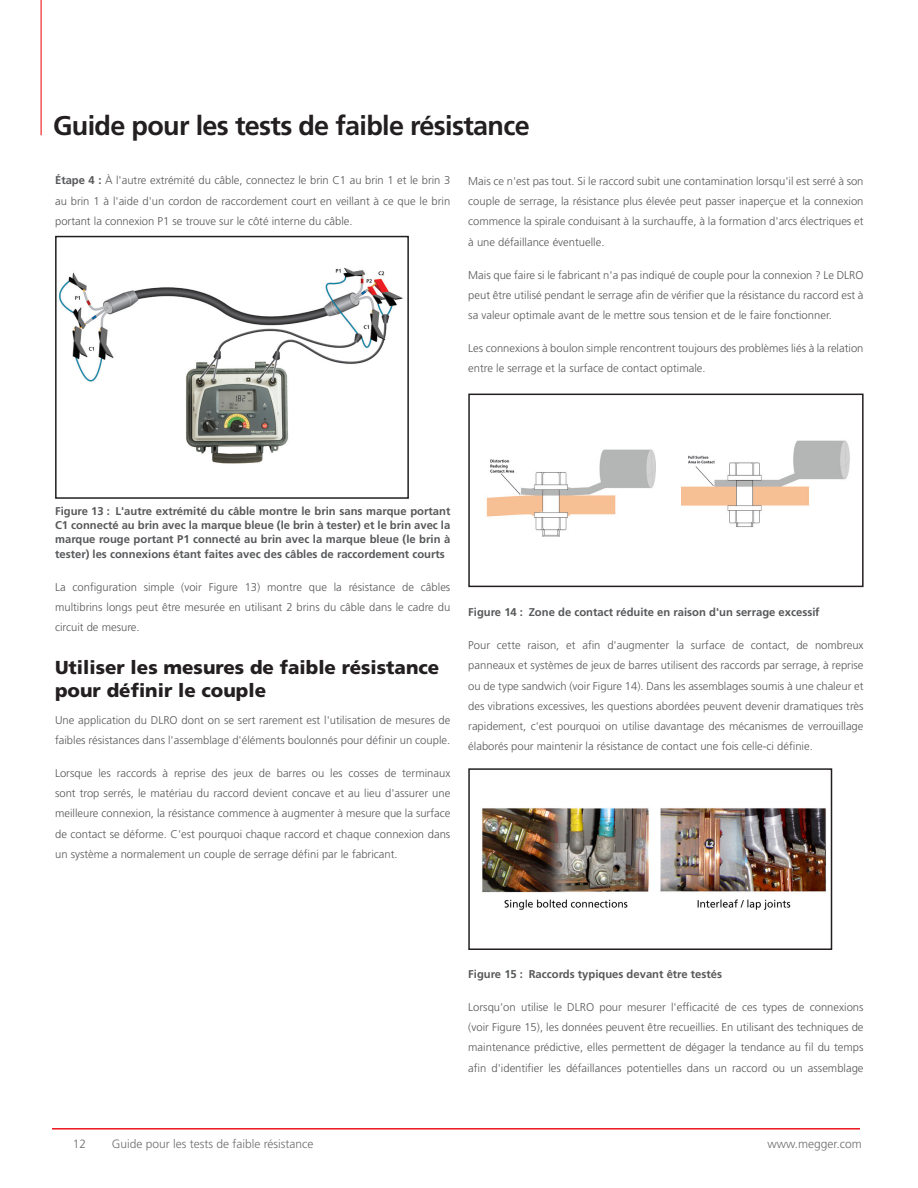
<style>
.page{position:relative;width:918px;height:1188px;background:#fff}
.page>*{position:absolute;margin:0;border:0;box-sizing:border-box;transform-origin:0 0}
.t1{font:700 27px "Frutiger LT Pro";letter-spacing:-.025em;color:#231f20}
.Subhead-BLACK{font:900 18.75px/22.5px "Frutiger LT Pro";color:#231f20}
.t2{font:300 12px "Frutiger LT Pro";color:#6c6d70}
.Body{font:300 11.25px/20.2px "Frutiger LT Pro";color:#57585a;text-align:justify}
.t3{font:700 11.25px/14.2px "Frutiger LT Pro";color:#57585a;text-align:justify}
.s1{font-weight:700}
</style>
<div class="page">
<img style="left:59px;top:267px;width:344px;height:197px">
<div style="left:55px;top:236px;width:354px;height:263px;border:2px solid #231f20"></div>
<div style="left:468px;top:394px;width:396px;height:193px;border:2px solid #231f20"></div>
<img style="left:482px;top:808px;width:344px;height:102px">
<div style="left:468px;top:768px;width:364px;height:182px;border:2px solid #231f20"></div>
<img style="left:486px;top:449px;width:169px;height:87px">
<img style="left:681px;top:440px;width:169px;height:87px">
<hr style="left:52px;top:1129px;width:808px;height:1px;background:#ee1d23">
<hr style="left:41px;top:0;width:1px;height:135px;background:#ee1d23">
<h1 class="t1" style="left:53px;top:110px;width:478px">Guide pour les tests de faible résistance</h1>
<p class="Body" style="left:55px;top:171px;width:397px"><span class="s1">Étape 4 :</span> À l'autre extrémité du câble, connectez le brin C1 au brin 1 et le brin 3 au brin 1 à l'aide d'un cordon de raccordement court en veillant à ce que le brin portant la connexion P1 se trouve sur le côté interne du câble.</p>
<p class="Body" style="left:468px;top:171px;width:397px">Mais ce n'est pas tout. Si le raccord subit une contamination lorsqu'il est serré à son couple de serrage, la résistance plus élevée peut passer inaperçue et la connexion commence la spirale conduisant à la surchauffe, à la formation d'arcs électriques et à une défaillance éventuelle.</p>
<p class="Body" style="left:468px;top:265px;width:397px">Mais que faire si le fabricant n'a pas indiqué de couple pour la connexion ? Le DLRO peut être utilisé pendant le serrage afin de vérifier que la résistance du raccord est à sa valeur optimale avant de le mettre sous tension et de le faire fonctionner.</p>
<p class="Body" style="left:468px;top:338px;width:397px">Les connexions à boulon simple rencontrent toujours des problèmes liés à la relation entre le serrage et la surface de contact optimale.</p>
<p class="t3" style="left:55px;top:504px;width:397px">Figure 13 : L'autre extrémité du câble montre le brin sans marque portant C1 connecté au brin avec la marque bleue (le brin à tester) et le brin avec la marque rouge portant P1 connecté au brin avec la marque bleue (le brin à tester) les connexions étant faites avec des câbles de raccordement courts</p>
<p class="Body" style="left:55px;top:577px;width:397px">La configuration simple (voir Figure 13) montre que la résistance de câbles multibrins longs peut être mesurée en utilisant 2 brins du câble dans le cadre du circuit de mesure.</p>
<p class="Subhead-BLACK" style="left:55px;top:656px;width:386px">Utiliser les mesures de faible résistance pour définir le couple</p>
<p class="Body" style="left:55px;top:710px;width:397px">Une application du DLRO dont on se sert rarement est l'utilisation de mesures de faibles résistances dans l'assemblage d'éléments boulonnés pour définir un couple.</p>
<p class="Body" style="left:55px;top:763px;width:397px">Lorsque les raccords à reprise des jeux de barres ou les cosses de terminaux sont trop serrés, le matériau du raccord devient concave et au lieu d'assurer une meilleure connexion, la résistance commence à augmenter à mesure que la surface de contact se déforme. C'est pourquoi chaque raccord et chaque connexion dans un système a normalement un couple de serrage défini par le fabricant.</p>
<p class="t3" style="left:468px;top:605px;width:353px">Figure 14 : Zone de contact réduite en raison d'un serrage excessif</p>
<p class="Body" style="left:468px;top:635px;width:397px">Pour cette raison, et afin d'augmenter la surface de contact, de nombreux panneaux et systèmes de jeux de barres utilisent des raccords par serrage, à reprise ou de type sandwich (voir Figure 14). Dans les assemblages soumis à une chaleur et des vibrations excessives, les questions abordées peuvent devenir dramatiques très rapidement, c'est pourquoi on utilise davantage des mécanismes de verrouillage élaborés pour maintenir la résistance de contact une fois celle-ci définie.</p>
<p class="t3" style="left:468px;top:967px;width:255px">Figure 15 : Raccords typiques devant être testés</p>
<p class="Body" style="left:468px;top:997px;width:397px">Lorsqu'on utilise le DLRO pour mesurer l'efficacité de ces types de connexions (voir Figure 15), les données peuvent être recueillies. En utilisant des techniques de maintenance prédictive, elles permettent de dégager la tendance au fil du temps afin d'identifier les défaillances potentielles dans un raccord ou un assemblage</p>
<p class="t2" style="left:73px;top:1137px;width:15px">12</p>
<p class="t2" style="left:112px;top:1137px;width:203px">Guide pour les tests de faible résistance</p>
<p class="t2" style="left:767px;top:1137px;width:96px">www.megger.com</p>
</div>
